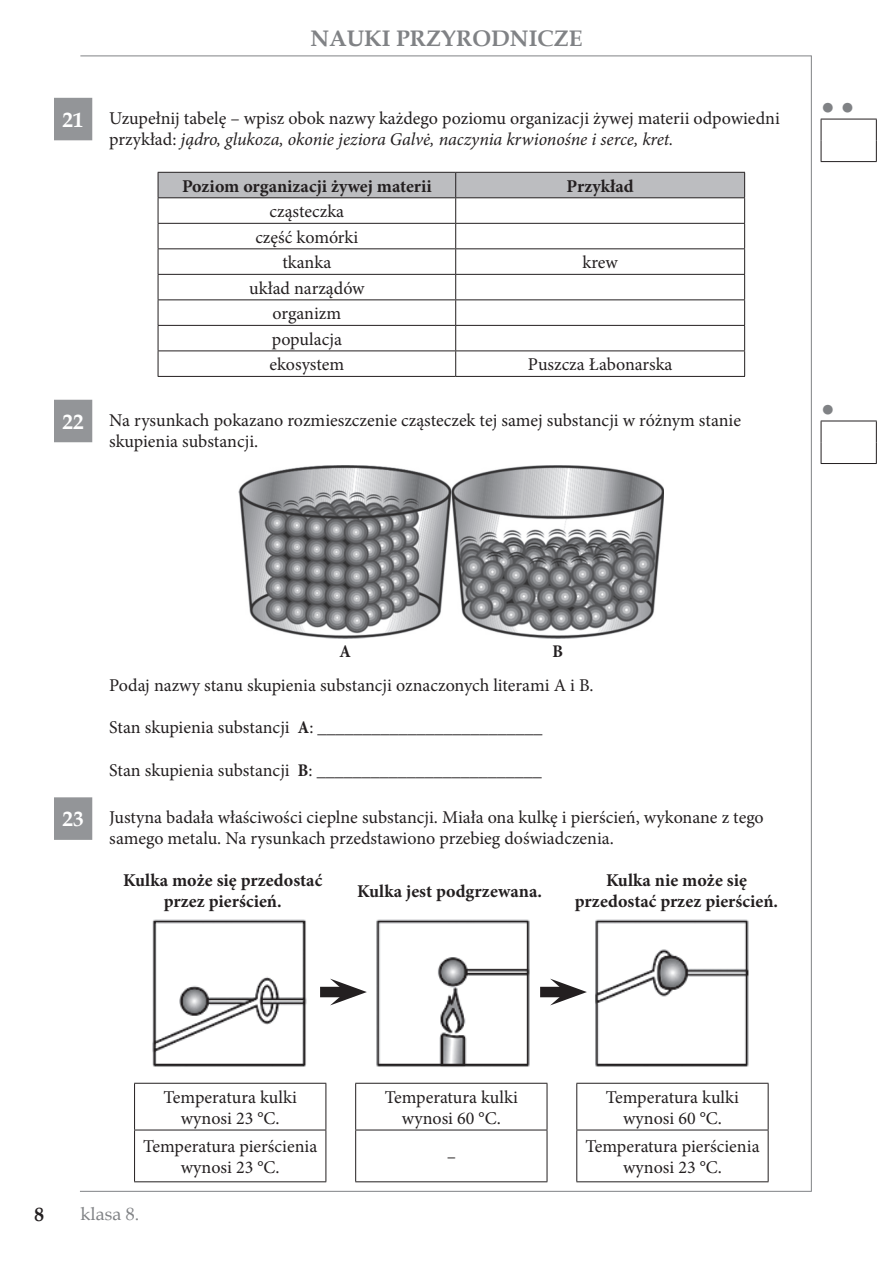
<style>
.page{position:relative;width:893px;height:1263px;background:#fff}
.page>*{position:absolute;margin:0;border:0;box-sizing:border-box;transform-origin:0 0}
.t1{font:700 22.5px "Book Antiqua";color:#808285}
.t2{font:22.5px "Arial";color:#808285}
.t3{font:700 19.5px "Book Antiqua";color:#231f20}
.t4{font:18px/21px "Minion Pro";color:#231f20;text-align:center}
.t5{font:700 18px/21px "Minion Pro";color:#231f20;text-align:center}
.t6{font:18px "Book Antiqua";color:#808285}
.t7{font:700 condensed 18px "Minion Pro";color:#231f20}
.s1{font-family:"Book Antiqua";font-weight:700;font-size:21px;color:#fff}
.s2{font-style:italic}
.s3{font-weight:700;font-stretch:condensed}
</style>
<div class="page">
<hr style="left:80px;top:56px;width:731px;height:1px;background:#808285">
<hr style="left:811px;top:56px;width:1px;height:1136px;background:#808285">
<hr style="left:80px;top:1191px;width:731px;height:1px;background:#808285">
<svg style="left:54px;top:98px;width:38px;height:742px"></svg>
<hr style="left:821px;top:119px;width:56px;height:1px;background:#231f20">
<svg style="left:821px;top:119px;width:1px;height:42px"></svg>
<svg style="left:876px;top:119px;width:1px;height:42px"></svg>
<hr style="left:821px;top:161px;width:56px;height:1px;background:#231f20">
<hr style="left:821px;top:421px;width:56px;height:1px;background:#231f20">
<svg style="left:821px;top:421px;width:1px;height:42px"></svg>
<svg style="left:876px;top:421px;width:1px;height:42px"></svg>
<hr style="left:821px;top:463px;width:56px;height:1px;background:#231f20">
<svg style="left:158px;top:172px;width:587px;height:204px"></svg>
<hr style="left:158px;top:376px;width:298px;height:1px;background:#231f20">
<hr style="left:456px;top:376px;width:289px;height:1px;background:#231f20">
<img style="left:239px;top:465px;width:425px;height:173px">
<img style="left:152px;top:919px;width:597px;height:148px">
<div style="left:320px;top:987px;width:25px;height:10px;background:#231f20"></div>
<svg style="left:330px;top:979px;width:37px;height:26px"></svg>
<div style="left:540px;top:987px;width:26px;height:10px;background:#231f20"></div>
<svg style="left:550px;top:979px;width:37px;height:26px"></svg>
<hr style="left:134px;top:1083px;width:192px;height:1px;background:#231f20">
<hr style="left:134px;top:1083px;width:1px;height:47px;background:#231f20">
<hr style="left:326px;top:1083px;width:1px;height:47px;background:#231f20">
<hr style="left:355px;top:1083px;width:192px;height:1px;background:#231f20">
<hr style="left:355px;top:1083px;width:1px;height:47px;background:#231f20">
<hr style="left:547px;top:1083px;width:1px;height:47px;background:#231f20">
<hr style="left:576px;top:1083px;width:192px;height:1px;background:#231f20">
<hr style="left:576px;top:1083px;width:1px;height:47px;background:#231f20">
<hr style="left:768px;top:1083px;width:1px;height:47px;background:#231f20">
<hr style="left:134px;top:1130px;width:192px;height:1px;background:#231f20">
<hr style="left:134px;top:1130px;width:1px;height:51px;background:#231f20">
<hr style="left:326px;top:1130px;width:1px;height:51px;background:#231f20">
<hr style="left:355px;top:1130px;width:192px;height:1px;background:#231f20">
<hr style="left:355px;top:1130px;width:1px;height:51px;background:#231f20">
<hr style="left:547px;top:1130px;width:1px;height:51px;background:#231f20">
<hr style="left:576px;top:1130px;width:192px;height:1px;background:#231f20">
<hr style="left:576px;top:1130px;width:1px;height:51px;background:#231f20">
<hr style="left:768px;top:1130px;width:1px;height:51px;background:#231f20">
<hr style="left:134px;top:1181px;width:192px;height:1px;background:#231f20">
<hr style="left:355px;top:1181px;width:192px;height:1px;background:#231f20">
<hr style="left:576px;top:1181px;width:192px;height:1px;background:#231f20">
<p class="t1" style="left:311px;top:23px;width:273px">NAUKI PRZYRODNICZE</p>
<p class="t4" style="left:109px;top:107px;width:672px;text-align:left;text-indent:-47px"><span class="s1">21</span> Uzupełnij tabelę – wpisz obok nazwy każdego poziomu organizacji żywej materii odpowiedni przykład: <span class="s2">jądro, glukoza, okonie jeziora Galvė, naczynia krwionośne i serce, kret.</span></p>
<p class="t5" style="left:182px;top:175px;width:251px">Poziom organizacji żywej materii</p>
<p class="t5" style="left:566px;top:175px;width:69px">Przykład</p>
<p class="t4" style="left:255px;top:199px;width:105px;line-height:25.5px">cząsteczka część komórki tkanka</p>
<p class="t4" style="left:582px;top:252px;width:37px">krew</p>
<p class="t4" style="left:249px;top:275px;width:117px;line-height:25.5px">układ narządów organizm populacja ekosystem</p>
<p class="t4" style="left:528px;top:354px;width:146px">Puszcza Łabonarska</p>
<p class="t4" style="left:109px;top:409px;width:633px;text-align:left;text-indent:-47px"><span class="s1">22</span> Na rysunkach pokazano rozmieszczenie cząsteczek tej samej substancji w różnym stanie skupienia substancji.</p>
<p class="t2" style="left:821px;top:92px;width:35px">● ●</p>
<p class="t2" style="left:821px;top:393px;width:15px">●</p>
<p class="t7" style="left:339px;top:639px;width:13px">A</p>
<p class="t7" style="left:552px;top:639px;width:12px">B</p>
<p class="t4" style="left:109px;top:675px;width:486px">Podaj nazwy stanu skupienia substancji oznaczonych literami A i B.</p>
<p class="t4" style="left:109px;top:717px;width:435px">Stan skupienia substancji <span class="s3">A</span>: _________________________</p>
<p class="t4" style="left:109px;top:759px;width:434px">Stan skupienia substancji <span class="s3">B</span>: _________________________</p>
<p class="t4" style="left:109px;top:807px;width:656px;text-align:left;text-indent:-47px"><span class="s1">23</span> Justyna badała właściwości cieplne substancji. Miała ona kulkę i pierścień, wykonane z tego samego metalu. Na rysunkach przedstawiono przebieg doświadczenia.</p>
<p class="t5" style="left:123px;top:870px;width:201px">Kulka może się przedostać przez pierścień.</p>
<p class="t5" style="left:357px;top:880px;width:186px">Kulka jest podgrzewana.</p>
<p class="t5" style="left:575px;top:870px;width:205px">Kulka nie może się przedostać przez pierścień.</p>
<p class="t4" style="left:164px;top:1086px;width:135px">Temperatura kulki wynosi 23 °C.</p>
<p class="t4" style="left:385px;top:1086px;width:135px">Temperatura kulki wynosi 60 °C.</p>
<p class="t4" style="left:606px;top:1086px;width:135px">Temperatura kulki wynosi 60 °C.</p>
<p class="t4" style="left:143px;top:1136px;width:176px">Temperatura pierścienia wynosi 23 °C.</p>
<p class="t4" style="left:585px;top:1136px;width:176px">Temperatura pierścienia wynosi 23 °C.</p>
<p class="t4" style="left:447px;top:1146px;width:11px">–</p>
<p class="t3" style="left:35px;top:1201px;width:11px">8</p>
<p class="t6" style="left:81px;top:1201px;width:60px">klasa 8.</p>
</div>
